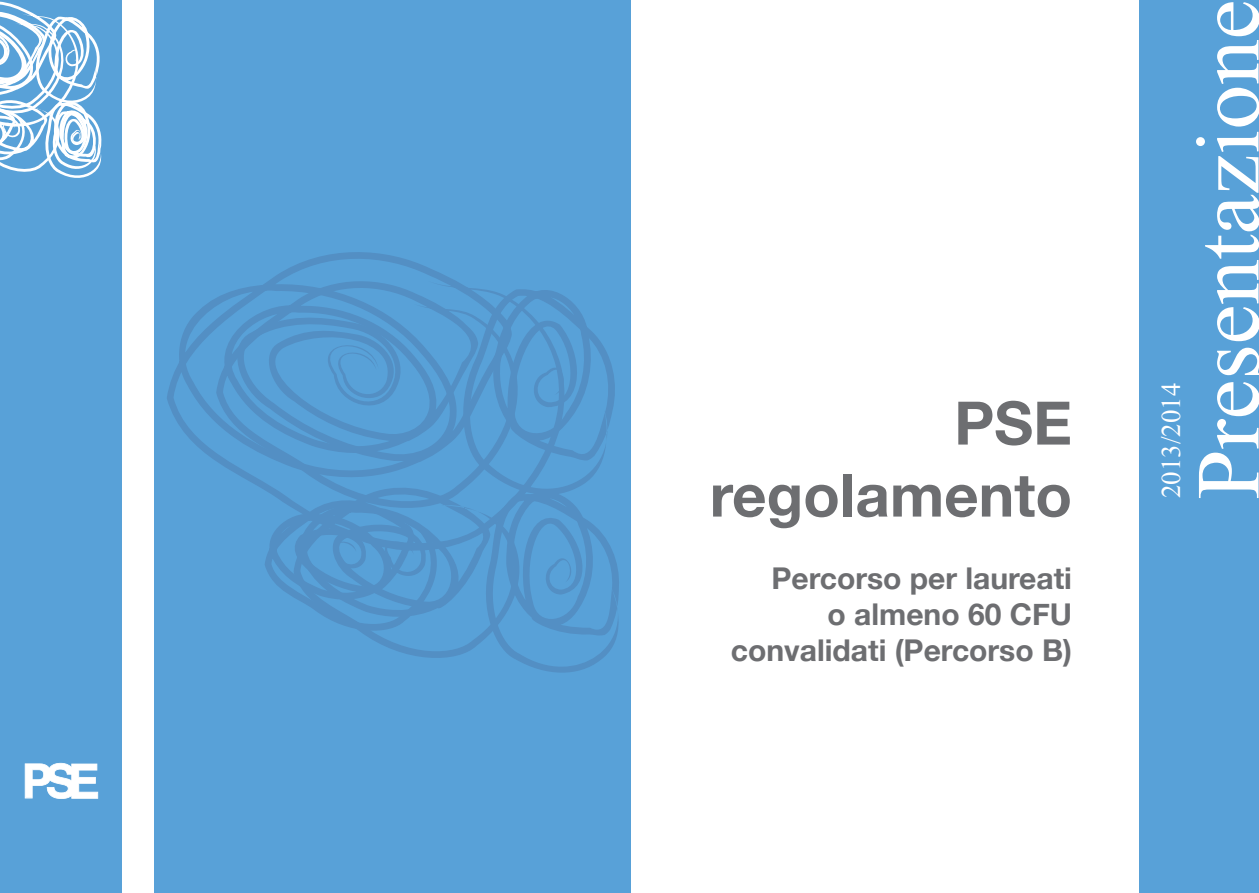
<style>
.page{position:relative;width:1259px;height:893px;background:#fff}
.page>*{position:absolute;margin:0;border:0;box-sizing:border-box;transform-origin:0 0}
.t1{font:90px "Times New Roman";color:#fff}
.t2{font:700 60px/72px "Helvetica Neue";color:#6d6e71;text-align:right}
.t3{font:700 30px/36px "Helvetica Neue";color:#6d6e71;text-align:right}
.t4{font:27px "Times New Roman";color:#fff}
</style>
<div class="page">
<div style="left:1139px;top:0;width:120px;height:893px;background:#58a1d8"></div>
<div style="left:0;top:0;width:121px;height:893px;background:#58a1d8"></div>
<svg style="left:25px;top:763px;width:73px;height:36px"></svg>
<svg style="left:0;top:1px;width:102px;height:177px"></svg>
<div style="left:154px;top:0;width:476px;height:893px;background:#58a1d8"></div>
<svg style="left:167px;top:252px;width:276px;height:201px"></svg>
<svg style="left:205px;top:275px;width:53px;height:211px"></svg>
<svg style="left:258px;top:275px;width:373px;height:415px"></svg>
<h2 class="t2" style="left:710px;top:389px;width:364px">PSE regolamento</h2>
<p class="t3" style="left:731px;top:561px;width:343px">Percorso per laureati<br>o almeno 60 CFU convalidati (Percorso B)</p>
<p class="t4" style="left:1152px;top:498px;width:117px;rotate:-90deg">2013/2014</p>
<h1 class="t1" style="left:1168px;top:500px;width:501px;rotate:-90deg">Presentazione</h1>
</div>
